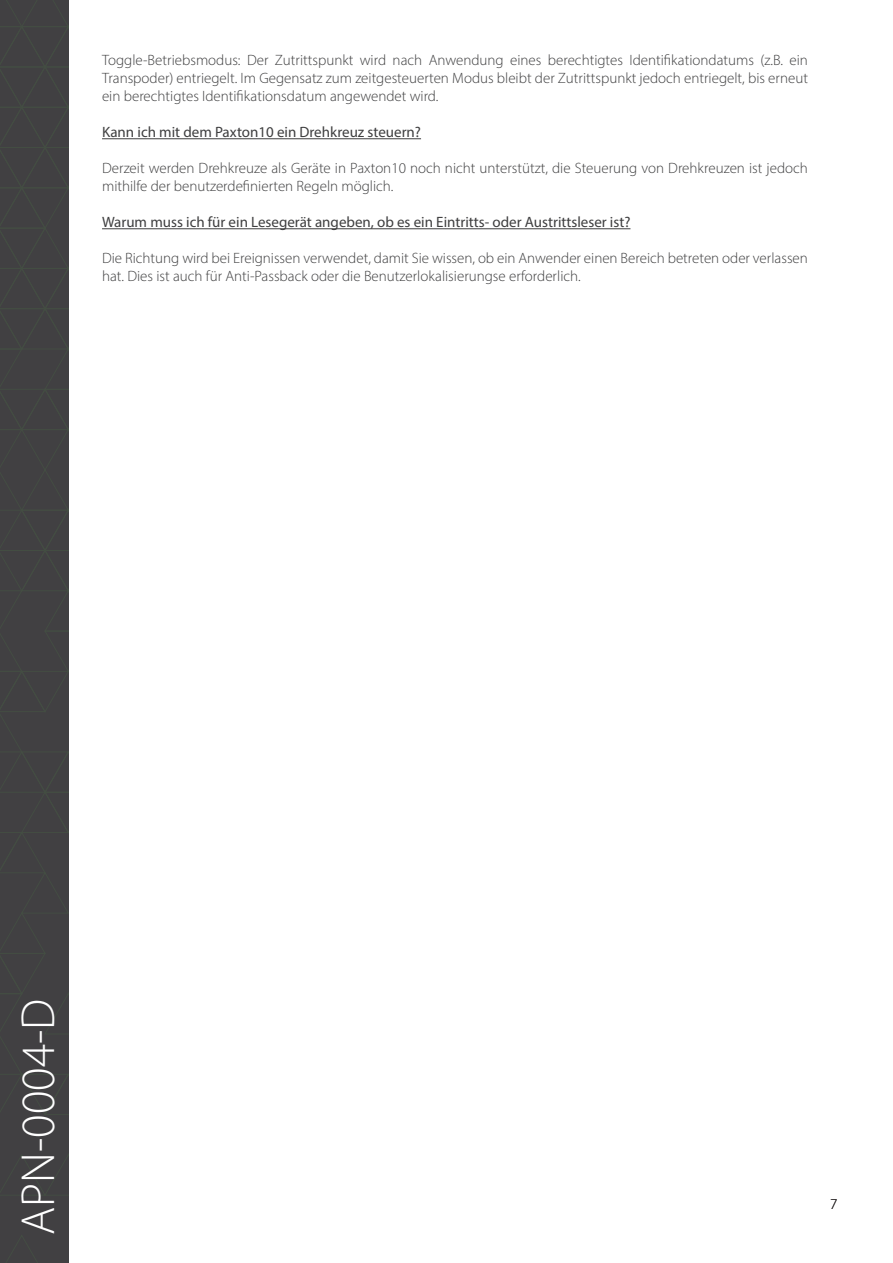
<style>
.page{position:relative;width:893px;height:1263px;background:#fff}
.page>*{position:absolute;margin:0;border:0;box-sizing:border-box;transform-origin:0 0}
.t1{font:300 48px "Myriad Pro";color:#fff}
.t2{font:300 15px/18px "Myriad Pro";color:#3e3e3f}
.t3{font:15px "Myriad Pro";color:#3e3e3f}
.t4{font:300 15px "Myriad Pro";color:#231f20}
</style>
<div class="page">
<div style="left:0;top:0;width:69px;height:1263px;background:#414042"></div>
<svg style="left:7px;top:1235px;width:31px;height:28px"></svg>
<svg style="left:0;top:0;width:68px;height:1196px"></svg>
<hr style="left:102px;top:138px;width:319px;height:1px;background:#3e3e3f">
<hr style="left:102px;top:228px;width:528px;height:1px;background:#3e3e3f">
<p class="t2" style="left:102px;top:51px;width:707px;text-align:justify">Toggle-Betriebsmodus: Der Zutrittspunkt wird nach Anwendung eines berechtigtes Identifikationdatums (z.B. ein Transpoder) entriegelt. Im Gegensatz zum zeitgesteuerten Modus bleibt der Zutrittspunkt jedoch entriegelt, bis erneut ein berechtigtes Identifikationsdatum angewendet wird.</p>
<p class="t3" style="left:102px;top:123px;width:320px">Kann ich mit dem Paxton10 ein Drehkreuz steuern?</p>
<p class="t2" style="left:102px;top:159px;width:707px">Derzeit werden Drehkreuze als Geräte in Paxton10 noch nicht unterstützt, die Steuerung von Drehkreuzen ist jedoch mithilfe der benutzerdefinierten Regeln möglich.</p>
<p class="t3" style="left:102px;top:213px;width:530px">Warum muss ich für ein Lesegerät angeben, ob es ein Eintritts- oder Austrittsleser ist?</p>
<p class="t2" style="left:102px;top:249px;width:707px">Die Richtung wird bei Ereignissen verwendet, damit Sie wissen, ob ein Anwender einen Bereich betreten oder verlassen hat. Dies ist auch für Anti-Passback oder die Benutzerlokalisierungse erforderlich.</p>
<h1 class="t1" style="left:9px;top:1235px;width:238px;rotate:-90deg">APN-0004-D</h1>
<p class="t4" style="left:830px;top:1195px;width:9px">7</p>
</div>
